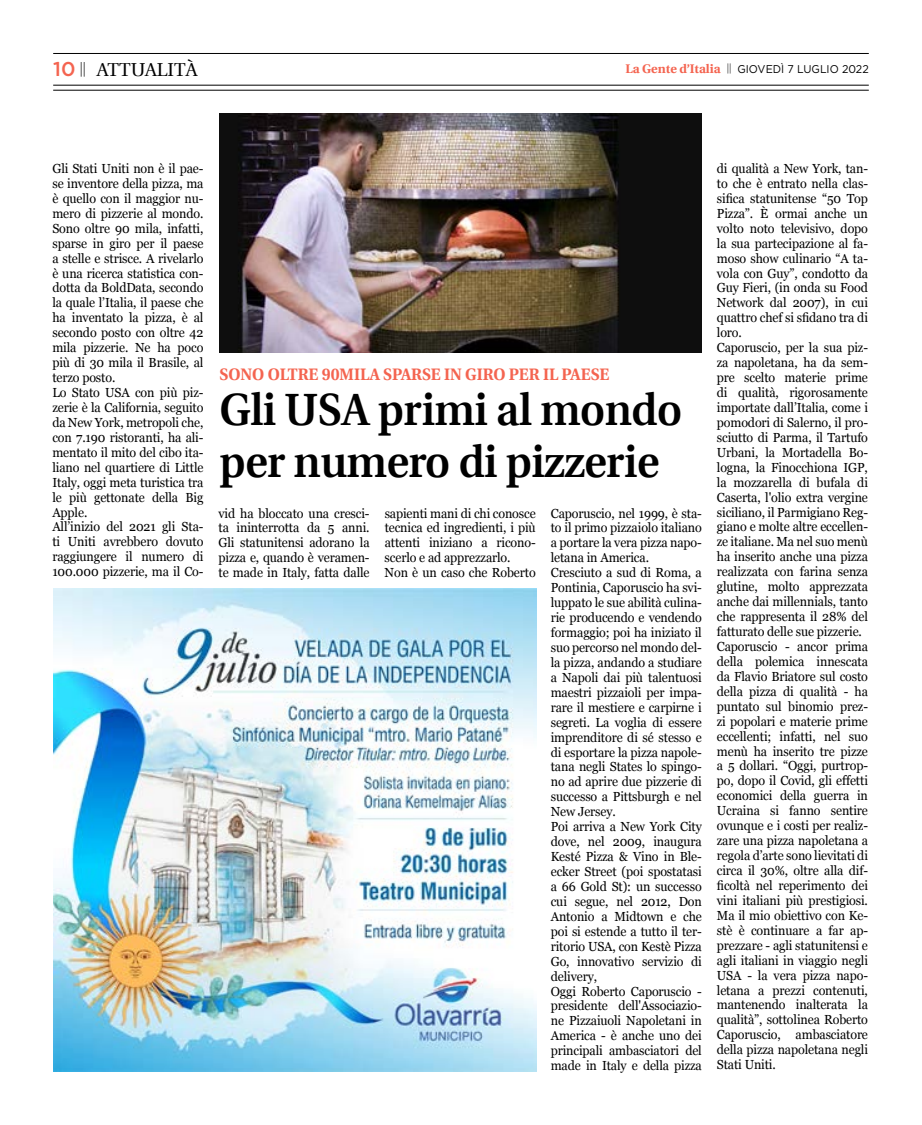
<style>
.page{position:relative;width:922px;height:1125px;background:#fff}
.page>*{position:absolute;margin:0;border:0;box-sizing:border-box;transform-origin:0 0}
.t1{font:600 45.25px/51.2px "Utopia";letter-spacing:-.01em;color:#000;scale:.95 1}
.t2{font:500 20px "Gotham";color:#f46450}
.t3{font:18.75px "Utopia";color:#000}
.t4{font:700 16.62px "Utopia";color:#f46450;scale:.95 1}
.t5{font:13.12px/14.9px "Georgia";letter-spacing:-.01em;color:#000;scale:.95 1}
.t6{font:11.25px "Gotham";color:#000;scale:.95 1}
.s1{font-family:"Utopia";font-weight:700;font-size:12.5px;color:#f46450}
</style>
<div class="page">
<hr style="left:53px;top:53px;width:815px;height:1px;background:#000">
<hr style="left:53px;top:90px;width:815px;height:1px;background:#000">
<hr style="left:53px;top:85px;width:815px;height:1px;background:#000">
<img style="left:53px;top:589px;width:483px;height:483px">
<img style="left:219px;top:113px;width:482px;height:240px">
<h3 class="t3" style="left:97px;top:60px;width:102px">ATTUALITÀ</h3>
<h2 class="t2" style="left:53px;top:56px;width:34px">10 <sup>||</sup></h2>
<p class="t6" style="left:625px;top:62px;width:257px"><span class="s1">La Gente d’Italia</span> <sup>||</sup> GIOVEDÌ 7 LUGLIO 2022</p>
<p class="t5" style="left:52px;top:160px;width:160px">Gli Stati Uniti non è il pae&shy;se inventore della pizza, ma è quello con il maggior nu&shy;mero di pizzerie al mondo.<br>Sono oltre 90 mila, infatti, sparse in giro per il paese a stelle e strisce. A rivelarlo è una ricerca statistica con&shy;dotta da BoldData, secondo la quale l’Italia, il paese che ha inventato la pizza, è al secondo posto con oltre 42 mila pizzerie. Ne ha poco più di 30 mila il Brasile, al terzo posto.<br>Lo Stato USA con più piz&shy;zerie è la California, seguito da New York, metropoli che, con 7.190 ristoranti, ha ali&shy;mentato il mito del cibo ita&shy;liano nel quartiere di Little<br>Italy, oggi meta turistica tra le più gettonate della Big<br>Apple.<br>All’inizio del 2021 gli Sta&shy;ti Uniti avrebbero dovuto raggiungere il numero di<br>100.000 pizzerie, ma il Co-</p>
<p class="t4" style="left:219px;top:365px;width:412px">SONO OLTRE 90MILA SPARSE IN GIRO PER IL PAESE</p>
<h1 class="t1" style="left:219px;top:385px;width:488px">Gli USA primi al mondo per numero di pizzerie</h1>
<p class="t5" style="left:218px;top:505px;width:160px;text-align:justify">vid ha bloccato una cresci&shy;ta ininterrotta da 5 anni.<br>Gli statunitensi adorano la pizza e, quando è veramen&shy;te made in Italy, fatta dalle</p>
<p class="t5" style="left:384px;top:505px;width:160px">sapienti mani di chi conosce tecnica ed ingredienti, i più attenti iniziano a ricono&shy;scerlo e ad apprezzarlo.<br>Non è un caso che Roberto</p>
<p class="t5" style="left:550px;top:505px;width:160px">Caporuscio, nel 1999, è sta&shy;to il primo pizzaiolo italiano a portare la vera pizza napo&shy;letana in America.<br>Cresciuto a sud di Roma, a<br>Pontinia, Caporuscio ha svi&shy;luppato le sue abilità culina&shy;rie producendo e vendendo formaggio; poi ha iniziato il suo percorso nel mondo del&shy;la pizza, andando a studiare a Napoli dai più talentuosi maestri pizzaioli per impa&shy;rare il mestiere e carpirne i segreti. La voglia di essere imprenditore di sé stesso e di esportare la pizza napole&shy;tana negli States lo spingo&shy;no ad aprire due pizzerie di successo a Pittsburgh e nel<br>New Jersey.<br>Poi arriva a New York City dove, nel 2009, inaugura<br>Kesté Pizza &amp; Vino in Ble&shy;ecker Street (poi spostatasi a 66 Gold St): un successo cui segue, nel 2012, Don<br>Antonio a Midtown e che poi si estende a tutto il ter&shy;ritorio USA, con Kestè Pizza<br>Go, innovativo servizio di delivery,<br>Oggi Roberto Caporuscio - presidente dell'Associazio&shy;ne Pizzaiuoli Napoletani in<br>America - è anche uno dei principali ambasciatori del made in Italy e della pizza</p>
<p class="t5" style="left:716px;top:160px;width:160px">di qualità a New York, tan&shy;to che è entrato nella clas&shy;sifica statunitense “50 Top<br>Pizza”. È ormai anche un volto noto televisivo, dopo la sua partecipazione al fa&shy;moso show culinario “A ta&shy;vola con Guy”, condotto da<br>Guy Fieri, (in onda su Food<br>Network dal 2007), in cui quattro chef si sfidano tra di loro.<br>Caporuscio, per la sua piz&shy;za napoletana, ha da sem&shy;pre scelto materie prime di qualità, rigorosamente importate dall’Italia, come i pomodori di Salerno, il pro&shy;sciutto di Parma, il Tartufo<br>Urbani, la Mortadella Bo&shy;logna, la Finocchiona IGP, la mozzarella di bufala di<br>Caserta, l'olio extra vergine siciliano, il Parmigiano Reg&shy;giano e molte altre eccellen&shy;ze italiane. Ma nel suo menù ha inserito anche una pizza realizzata con farina senza glutine, molto apprezzata anche dai millennials, tanto che rappresenta il 28% del fatturato delle sue pizzerie.<br>Caporuscio - ancor prima della polemica innescata da Flavio Briatore sul costo della pizza di qualità - ha puntato sul binomio prez&shy;zi popolari e materie prime eccellenti; infatti, nel suo menù ha inserito tre pizze a 5 dollari. “Oggi, purtrop&shy;po, dopo il Covid, gli effetti economici della guerra in<br>Ucraina si fanno sentire ovunque e i costi per realiz&shy;zare una pizza napoletana a regola d’arte sono lievitati di circa il 30%, oltre alla dif&shy;ficoltà nel reperimento dei vini italiani più prestigiosi.<br>Ma il mio obiettivo con Ke&shy;stè è continuare a far ap&shy;prezzare - agli statunitensi e agli italiani in viaggio negli<br>USA - la vera pizza napo&shy;letana a prezzi contenuti, mantenendo inalterata la qualità”, sottolinea Roberto<br>Caporuscio, ambasciatore della pizza napoletana negli<br>Stati Uniti.</p>
</div>
